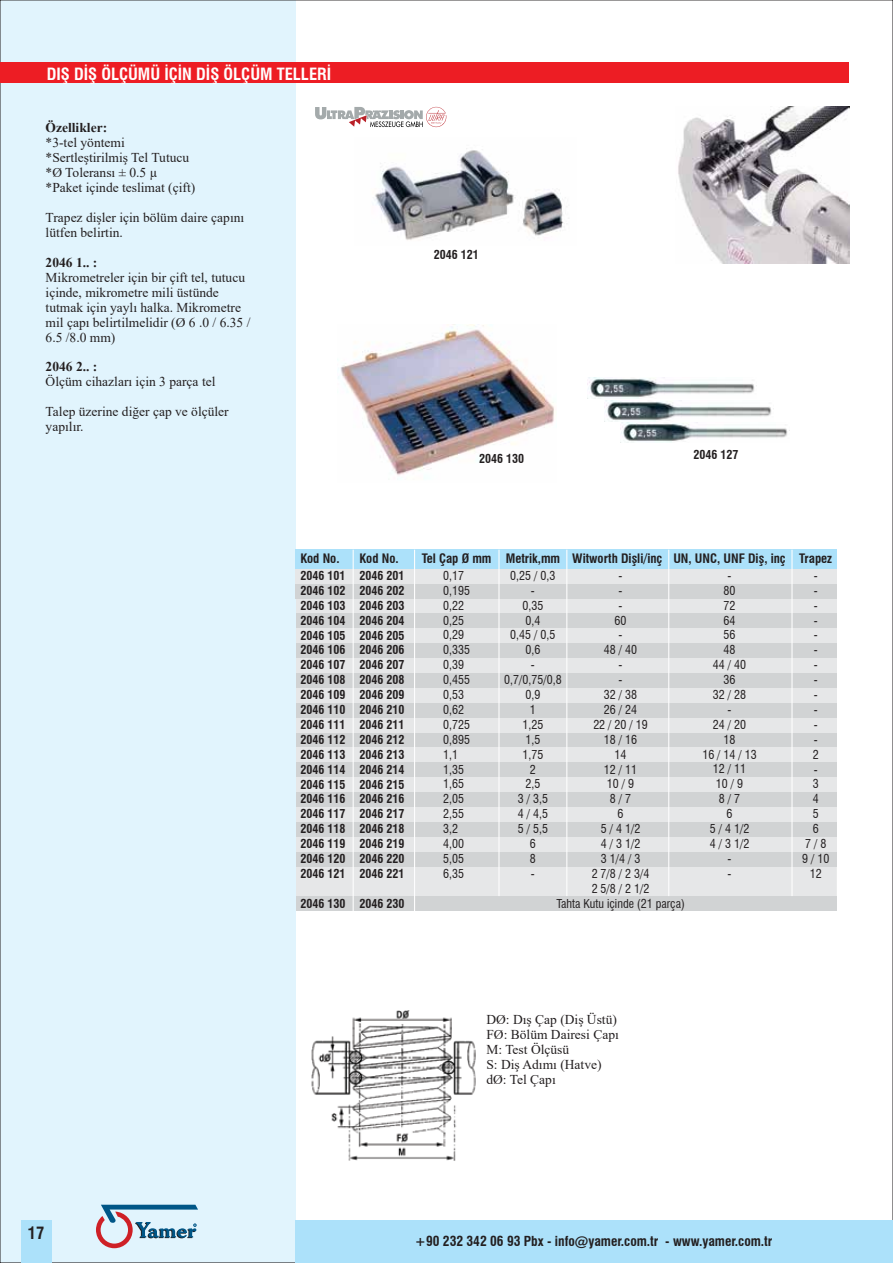
<style>
.page{position:relative;width:893px;height:1263px;background:#fff}
.page>*{position:absolute;margin:0;border:0;box-sizing:border-box;transform-origin:0 0}
.t1{font:700 condensed 16.5px "Swiss 721 BT";color:#fff}
.t2{font:700 condensed 16.5px "Swiss 721 BT";color:#231f20}
.t3{font:13.5px/15px "Times New Roman";color:#231f20}
.t4{font:700 condensed 13.5px "Swiss 721 BT";color:#231f20}
.t5{font:700 13.5px "Times New Roman";color:#231f20}
.t6{font:700 condensed 12.75px "Swiss 721 BT";color:#231f20}
.t7{font:condensed 12px/14.9px "Swiss 721 BT";color:#231f20;text-align:center}
.t8{font:700 condensed 12px/14.9px "Swiss 721 BT";color:#231f20;text-align:justify}
</style>
<div class="page">
<div style="left:296px;top:866px;width:541px;height:30px;background:#e6e7e8"></div>
<div style="left:296px;top:896px;width:541px;height:15px;background:#d1d3d4"></div>
<div style="left:296px;top:851px;width:541px;height:15px;background:#d1d3d4"></div>
<div style="left:296px;top:837px;width:541px;height:14px;background:#e6e7e8"></div>
<div style="left:296px;top:822px;width:541px;height:15px;background:#d1d3d4"></div>
<div style="left:296px;top:807px;width:541px;height:15px;background:#e6e7e8"></div>
<div style="left:296px;top:792px;width:541px;height:15px;background:#d1d3d4"></div>
<div style="left:296px;top:777px;width:541px;height:15px;background:#e6e7e8"></div>
<div style="left:296px;top:762px;width:541px;height:15px;background:#d1d3d4"></div>
<div style="left:296px;top:747px;width:541px;height:15px;background:#e6e7e8"></div>
<div style="left:296px;top:732px;width:541px;height:15px;background:#d1d3d4"></div>
<div style="left:296px;top:718px;width:541px;height:14px;background:#e6e7e8"></div>
<div style="left:296px;top:703px;width:541px;height:15px;background:#d1d3d4"></div>
<div style="left:296px;top:688px;width:541px;height:15px;background:#e6e7e8"></div>
<div style="left:296px;top:673px;width:541px;height:15px;background:#d1d3d4"></div>
<div style="left:296px;top:658px;width:541px;height:15px;background:#e6e7e8"></div>
<div style="left:296px;top:643px;width:541px;height:15px;background:#d1d3d4"></div>
<div style="left:296px;top:628px;width:541px;height:15px;background:#e6e7e8"></div>
<div style="left:296px;top:613px;width:541px;height:15px;background:#d1d3d4"></div>
<div style="left:296px;top:598px;width:541px;height:15px;background:#e6e7e8"></div>
<div style="left:1px;top:0;width:295px;height:1263px;background:#e1f4fd"></div>
<div style="left:1px;top:63px;width:848px;height:20px;background:#ed1d24"></div>
<div style="left:296px;top:584px;width:541px;height:14px;background:#d1d3d4"></div>
<div style="left:296px;top:569px;width:541px;height:15px;background:#e6e7e8"></div>
<div style="left:296px;top:550px;width:541px;height:19px;background:#ace1fa"></div>
<hr style="left:353px;top:550px;width:1px;height:362px;background:#fff">
<div style="left:295px;top:1220px;width:597px;height:43px;background:#ace1fa"></div>
<svg style="left:96px;top:1205px;width:102px;height:43px"></svg>
<div style="left:21px;top:1220px;width:30px;height:43px;background:#ace1fa"></div>
<img style="left:311px;top:1010px;width:165px;height:151px">
<img style="left:374px;top:148px;width:190px;height:92px">
<img style="left:678px;top:106px;width:171px;height:158px">
<img style="left:337px;top:325px;width:217px;height:150px">
<img style="left:588px;top:377px;width:166px;height:21px">
<img style="left:605px;top:400px;width:166px;height:21px">
<img style="left:621px;top:422px;width:167px;height:21px">
<hr style="left:414px;top:550px;width:1px;height:362px;background:#fff">
<hr style="left:498px;top:550px;width:1px;height:346px;background:#fff">
<hr style="left:566px;top:550px;width:1px;height:346px;background:#fff">
<hr style="left:668px;top:550px;width:1px;height:346px;background:#fff">
<hr style="left:791px;top:550px;width:1px;height:346px;background:#fff">
<svg style="left:315px;top:107px;width:131px;height:20px"></svg>
<p class="t1" style="left:47px;top:64px;width:286px">DIŞ DİŞ ÖLÇÜMÜ İÇİN DİŞ ÖLÇÜM TELLERİ</p>
<p class="t5" style="left:46px;top:118px;width:63px">Özellikler:</p>
<p class="t3" style="left:46px;top:135px;width:81px">*3-tel yöntemi</p>
<p class="t3" style="left:46px;top:150px;width:145px">*Sertleştirilmiş Tel Tutucu</p>
<p class="t3" style="left:46px;top:165px;width:113px">*Ø Toleransı ± 0.5 µ</p>
<p class="t3" style="left:46px;top:180px;width:151px">*Paket içinde teslimat (çift)</p>
<p class="t3" style="left:46px;top:209px;width:200px">Trapez dişler için bölüm daire çapını lütfen belirtin.</p>
<p class="t3" style="left:46px;top:269px;width:206px">Mikrometreler için bir çift tel, tutucu içinde, mikrometre mili üstünde tutmak için yaylı halka. Mikrometre mil çapı belirtilmelidir (Ø 6 .0 / 6.35 /<br>6.5 /8.0 mm)</p>
<p class="t5" style="left:46px;top:252px;width:53px">2046 1.. :</p>
<p class="t5" style="left:46px;top:357px;width:53px">2046 2.. :</p>
<p class="t3" style="left:46px;top:374px;width:171px">Ölçüm cihazları için 3 parça tel</p>
<p class="t3" style="left:46px;top:404px;width:185px">Talep üzerine diğer çap ve ölçüler yapılır.</p>
<p class="t8" style="left:434px;top:247px;width:46px">2046 121</p>
<p class="t8" style="left:479px;top:451px;width:46px">2046 130</p>
<p class="t8" style="left:693px;top:447px;width:46px">2046 127</p>
<p class="t6" style="left:300px;top:550px;width:41px">Kod No.</p>
<p class="t6" style="left:422px;top:550px;width:71px">Tel Çap Ø mm</p>
<p class="t7" style="left:443px;top:568px;width:28px;text-align:left">0,17<br>0,195<br>0,22<br>0,25<br>0,29<br>0,335<br>0,39<br>0,455<br>0,53<br>0,62<br>0,725<br>0,895<br>1,1<br>1,35<br>1,65<br>2,05<br>2,55<br>3,2<br>4,00<br>5,05<br>6,35</p>
<p class="t6" style="left:572px;top:550px;width:92px">Witworth Dişli/inç</p>
<p class="t7" style="left:592px;top:568px;width:59px">-<br>-<br>-<br>60<br>-<br>48 / 40<br>-<br>-<br>32 / 38<br>26 / 24<br>22 / 20 / 19<br>18 / 16<br>14<br>12 / 11<br>10 / 9<br>8 / 7<br>6<br>5 / 4 1/2<br>4 / 3 1/2<br>3 1/4 / 3<br>2 7/8 / 2 3/4<br>2 5/8 / 2 1/2</p>
<p class="t6" style="left:673px;top:550px;width:114px">UN, UNC, UNF Diş, inç</p>
<p class="t7" style="left:702px;top:568px;width:56px">-<br>80<br>72<br>64<br>56<br>48<br>44 / 40<br>36<br>32 / 28<br>-<br>24 / 20<br>18<br>16 / 14 / 13<br>12 / 11<br>10 / 9<br>8 / 7<br>6<br>5 / 4 1/2<br>4 / 3 1/2<br>-<br>-</p>
<p class="t6" style="left:360px;top:550px;width:41px">Kod No.</p>
<p class="t6" style="left:506px;top:550px;width:56px">Metrik,mm</p>
<p class="t7" style="left:504px;top:568px;width:59px">0,25 / 0,3<br>-<br>0,35<br>0,4<br>0,45 / 0,5<br>0,6<br>-<br>0,7/0,75/0,8<br>0,9<br>1<br>1,25<br>1,5<br>1,75<br>2<br>2,5<br>3 / 3,5<br>4 / 4,5<br>5 / 5,5<br>6<br>8<br>-</p>
<p class="t8" style="left:300px;top:568px;width:46px">2046 101<br>2046 102<br>2046 103<br>2046 104<br>2046 105<br>2046 106<br>2046 107<br>2046 108<br>2046 109<br>2046 110<br>2046 111<br>2046 112<br>2046 113<br>2046 114<br>2046 115<br>2046 116<br>2046 117<br>2046 118<br>2046 119<br>2046 120<br>2046 121</p>
<p class="t8" style="left:300px;top:896px;width:46px">2046 130</p>
<p class="t8" style="left:360px;top:568px;width:46px">2046 201<br>2046 202<br>2046 203<br>2046 204<br>2046 205<br>2046 206<br>2046 207<br>2046 208<br>2046 209<br>2046 210<br>2046 211<br>2046 212<br>2046 213<br>2046 214<br>2046 215<br>2046 216<br>2046 217<br>2046 218<br>2046 219<br>2046 220<br>2046 221</p>
<p class="t8" style="left:360px;top:896px;width:46px">2046 230</p>
<p class="t7" style="left:556px;top:896px;width:130px">Tahta Kutu içinde (21 parça)</p>
<p class="t6" style="left:799px;top:550px;width:34px">Trapez</p>
<p class="t7" style="left:802px;top:568px;width:29px">-<br>-<br>-<br>-<br>-<br>-<br>-<br>-<br>-<br>-<br>-<br>-<br>2<br>-<br>3<br>4<br>5<br>6<br>7 / 8<br>9 / 10<br>12</p>
<p class="t3" style="left:486px;top:1011px;width:134px">DØ: Dış Çap (Diş Üstü)<br>FØ: Bölüm Dairesi Çapı<br>M: Test Ölçüsü<br>S: Diş Adımı (Hatve) dØ: Tel Çapı</p>
<p class="t2" style="left:28px;top:1223px;width:18px">17</p>
<p class="t4" style="left:415px;top:1232px;width:359px">+90 232 342 06 93 Pbx - info@yamer.com.tr - www.yamer.com.tr</p>
</div>
